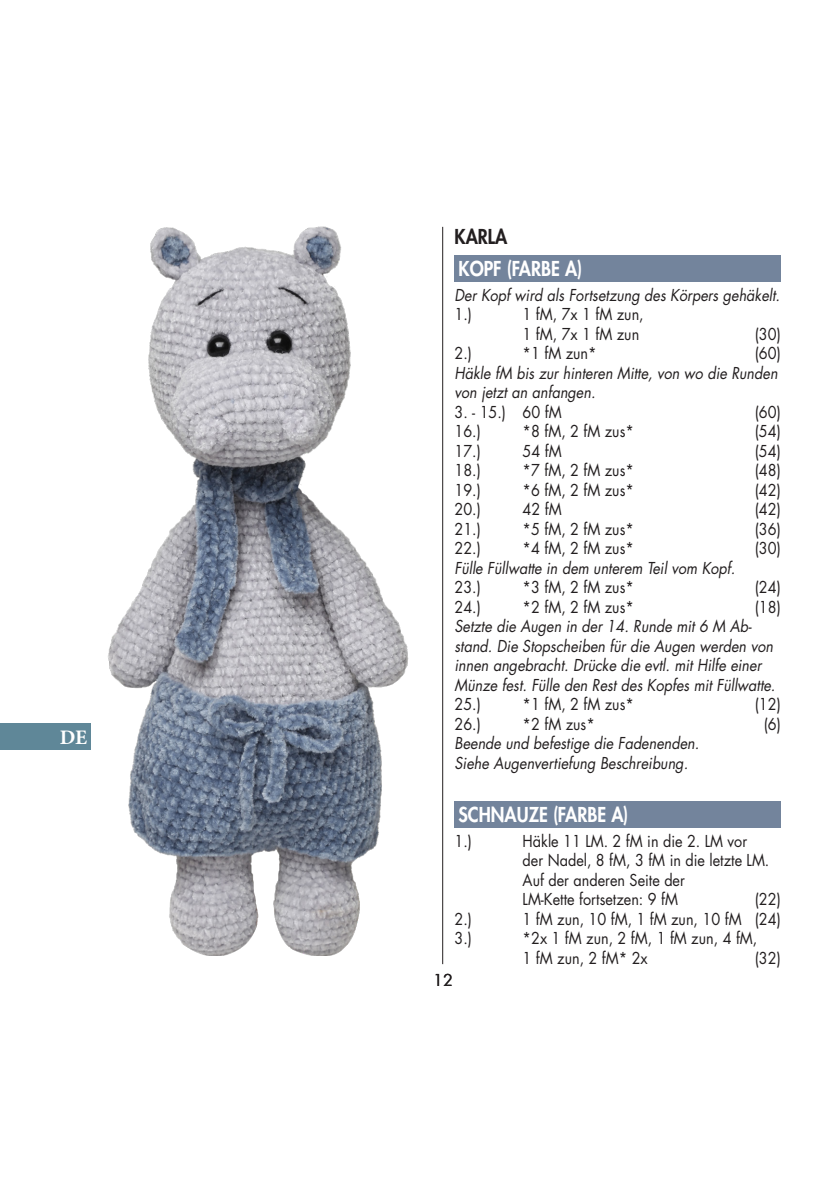
<style>
.page{position:relative;width:840px;height:1191px;background:#fff}
.page>*{position:absolute;margin:0;border:0;box-sizing:border-box;transform-origin:0 0}
.t1{font:700 20.6px "Minion Pro";color:#fff}
.t2{font:800 20px "Futura Std";color:#fff;scale:.9 1}
.t3{font:800 20px "Futura Std";color:#231f20;scale:.9 1}
.t4{font:16px/19.6px "Futura Std";color:#231f20;scale:.9 1}
.t5{font:italic 16px/19.4px "Futura Std";color:#231f20;scale:.9 1}
.t6{font:16px "Futura Std";color:#231f20}
</style>
<div class="page">
<hr style="left:442px;top:227px;width:1px;height:737px;background:#231f20">
<div style="left:454px;top:255px;width:326px;height:26px;background:#73849c"></div>
<div style="left:454px;top:801px;width:326px;height:26px;background:#73849c"></div>
<img style="left:108px;top:226px;width:424px;height:729px">
<div style="left:0;top:723px;width:91px;height:27px;background:#5f8798"></div>
<p class="t1" style="left:60px;top:723px;width:29px">DE</p>
<p class="t3" style="left:454px;top:224px;width:60px">KARLA</p>
<p class="t2" style="left:458px;top:256px;width:139px">KOPF (FARBE A)</p>
<p class="t5" style="left:454px;top:285px;width:363px">Der Kopf wird als Fortsetzung des Körpers gehäkelt.</p>
<p class="t4" style="left:454px;top:305px;width:21px">1.)</p>
<p class="t4" style="left:522px;top:305px;width:136px">1 fM, 7x 1 fM zun,<br>1 fM, 7x 1 fM zun</p>
<p class="t4" style="left:754px;top:324px;width:30px">(30)</p>
<p class="t4" style="left:454px;top:344px;width:21px">2.)</p>
<p class="t4" style="left:522px;top:344px;width:84px">*1 fM zun*</p>
<p class="t4" style="left:754px;top:344px;width:30px">(60)</p>
<p class="t5" style="left:454px;top:363px;width:360px">Häkle fM bis zur hinteren Mitte, von wo die Runden von jetzt an anfangen.</p>
<p class="t4" style="left:454px;top:402px;width:120px">3. - 15.) 60 fM</p>
<p class="t4" style="left:754px;top:402px;width:30px">(60)</p>
<p class="t4" style="left:454px;top:422px;width:31px">16.)</p>
<p class="t4" style="left:522px;top:422px;width:125px">*8 fM, 2 fM zus*</p>
<p class="t4" style="left:754px;top:422px;width:30px">(54)</p>
<p class="t4" style="left:454px;top:441px;width:31px">17.)</p>
<p class="t4" style="left:522px;top:441px;width:45px">54 fM</p>
<p class="t4" style="left:754px;top:441px;width:30px">(54)</p>
<p class="t4" style="left:454px;top:461px;width:31px">18.)</p>
<p class="t4" style="left:522px;top:461px;width:125px">*7 fM, 2 fM zus*</p>
<p class="t4" style="left:754px;top:461px;width:30px">(48)</p>
<p class="t4" style="left:454px;top:480px;width:31px">19.)</p>
<p class="t4" style="left:522px;top:480px;width:125px">*6 fM, 2 fM zus*</p>
<p class="t4" style="left:754px;top:480px;width:30px">(42)</p>
<p class="t4" style="left:454px;top:500px;width:31px">20.)</p>
<p class="t4" style="left:522px;top:500px;width:45px">42 fM</p>
<p class="t4" style="left:754px;top:500px;width:30px">(42)</p>
<p class="t4" style="left:454px;top:519px;width:31px">21.)</p>
<p class="t4" style="left:522px;top:519px;width:125px">*5 fM, 2 fM zus*</p>
<p class="t4" style="left:754px;top:519px;width:30px">(36)</p>
<p class="t4" style="left:454px;top:539px;width:31px">22.)</p>
<p class="t4" style="left:522px;top:539px;width:125px">*4 fM, 2 fM zus*</p>
<p class="t4" style="left:754px;top:539px;width:30px">(30)</p>
<p class="t5" style="left:454px;top:558px;width:313px">Fülle Füllwatte in dem unterem Teil vom Kopf.</p>
<p class="t4" style="left:454px;top:578px;width:31px">23.)</p>
<p class="t4" style="left:522px;top:578px;width:125px">*3 fM, 2 fM zus*</p>
<p class="t4" style="left:754px;top:578px;width:30px">(24)</p>
<p class="t4" style="left:454px;top:597px;width:31px">24.)</p>
<p class="t4" style="left:522px;top:597px;width:125px">*2 fM, 2 fM zus*</p>
<p class="t4" style="left:754px;top:597px;width:30px">(18)</p>
<p class="t5" style="left:454px;top:617px;width:358px">Setzte die Augen in der 14. Runde mit 6 M Ab&shy;stand. Die Stopscheiben für die Augen werden von innen angebracht. Drücke die evtl. mit Hilfe einer Münze fest. Fülle den Rest des Kopfes mit Füllwatte.</p>
<p class="t4" style="left:454px;top:695px;width:31px">25.)</p>
<p class="t4" style="left:522px;top:695px;width:125px">*1 fM, 2 fM zus*</p>
<p class="t4" style="left:754px;top:695px;width:30px">(12)</p>
<p class="t4" style="left:454px;top:714px;width:31px">26.)</p>
<p class="t4" style="left:522px;top:714px;width:82px">*2 fM zus*</p>
<p class="t4" style="left:763px;top:714px;width:21px">(6)</p>
<p class="t5" style="left:454px;top:734px;width:273px">Beende und befestige die Fadenenden.</p>
<p class="t5" style="left:454px;top:753px;width:261px">Siehe Augenvertiefung Beschreibung.</p>
<p class="t2" style="left:458px;top:802px;width:190px">SCHNAUZE (FARBE A)</p>
<p class="t4" style="left:454px;top:831px;width:21px">1.)</p>
<p class="t4" style="left:522px;top:831px;width:275px">Häkle 11 LM. 2 fM in die 2. LM vor der Nadel, 8 fM, 3 fM in die letzte LM.<br>Auf der anderen Seite der<br>LM-Kette fortsetzen: 9 fM</p>
<p class="t4" style="left:754px;top:890px;width:30px">(22)</p>
<p class="t4" style="left:454px;top:909px;width:21px">2.)</p>
<p class="t4" style="left:522px;top:909px;width:288px">1 fM zun, 10 fM, 1 fM zun, 10 fM (24)</p>
<p class="t4" style="left:454px;top:929px;width:21px">3.)</p>
<p class="t4" style="left:522px;top:929px;width:262px">*2x 1 fM zun, 2 fM, 1 fM zun, 4 fM,<br>1 fM zun, 2 fM* 2x</p>
<p class="t4" style="left:754px;top:948px;width:30px">(32)</p>
<p class="t6" style="left:433px;top:969px;width:21px">12</p>
</div>
